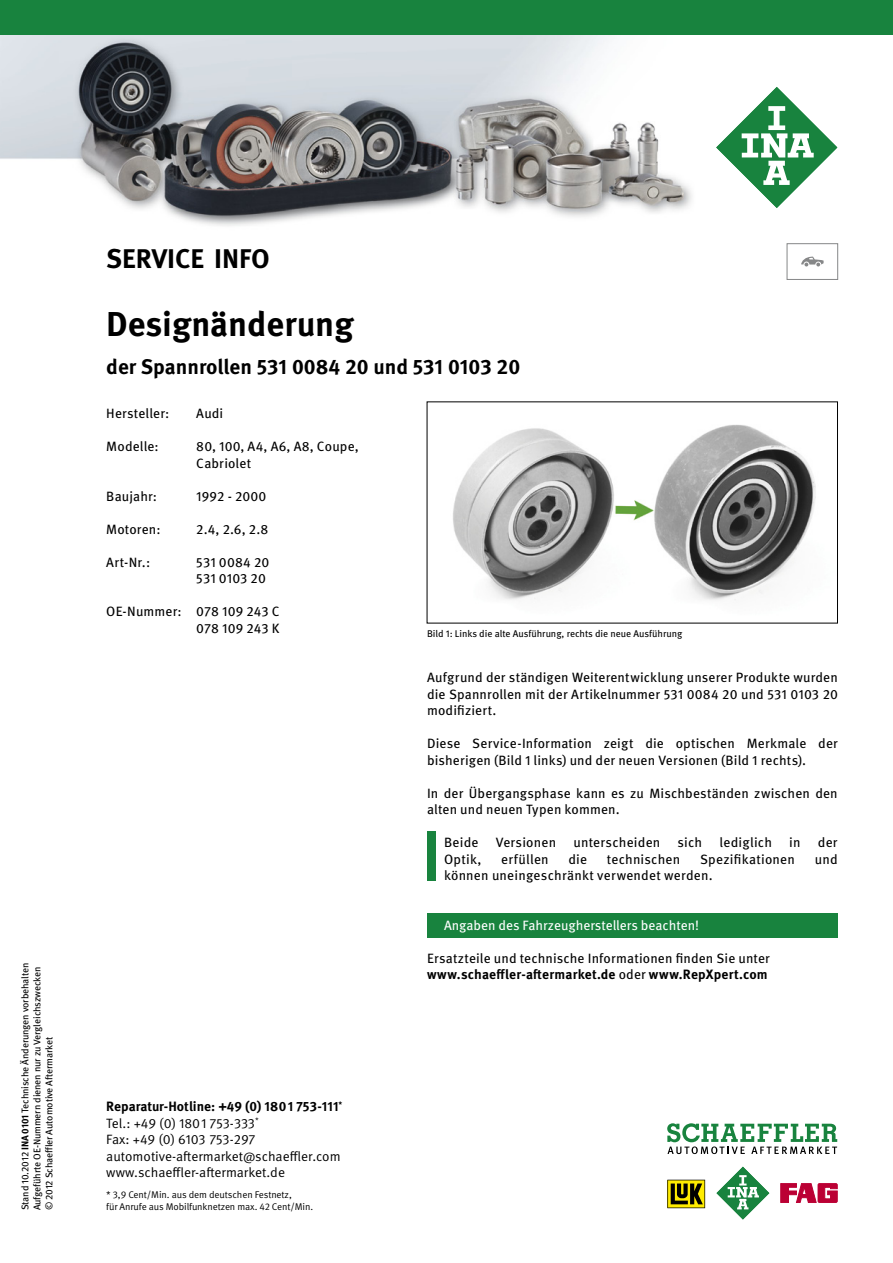
<style>
.page{position:relative;width:893px;height:1263px;background:#fff}
.page>*{position:absolute;margin:0;border:0;box-sizing:border-box;transform-origin:0 0}
.t1{font:700 34.5px "Meta Pro";color:#000}
.t2{font:700 27px "Meta Pro";color:#000}
.t3{font:700 21px "Meta Pro";color:#000}
.t4{font:13.5px/16.5px "Meta Pro";letter-spacing:.01em;color:#000}
.t5{font:13.5px/16.5px "Meta Pro Norm";color:#000}
.t6{font:13.5px "Meta Pro";color:#fff}
.t7{font:700 13.5px "Meta Pro";color:#000}
.t8{font:9.75px/12px "Meta Pro";letter-spacing:-.01em;color:#000}
.t9{font:9.75px "Meta Pro Norm";letter-spacing:-.01em;color:#000}
.s1{font-weight:700}
</style>
<div class="page">
<div style="left:427px;top:831px;width:9px;height:49px;background:#18833e"></div>
<img style="left:453px;top:424px;width:363px;height:176px">
<div style="left:427px;top:913px;width:411px;height:25px;background:#18833e"></div>
<div style="left:787px;top:243px;width:51px;height:37px;border:1px solid #868788"></div>
<svg style="left:801px;top:257px;width:23px;height:9px"></svg>
<img style="left:0;top:34px;width:893px;height:192px">
<svg style="left:667px;top:1180px;width:38px;height:28px"></svg>
<svg style="left:781px;top:1183px;width:56px;height:19px"></svg>
<svg style="left:716px;top:1166px;width:54px;height:54px"></svg>
<svg style="left:667px;top:1123px;width:170px;height:31px"></svg>
<svg style="left:715px;top:85px;width:124px;height:124px"></svg>
<div style="left:0;top:0;width:893px;height:34px;background:#18833e"></div>
<p class="t8" style="left:19px;top:1210px;width:249px;rotate:-90deg">Stand 10.2012 <span class="s1">INA 0101</span> Technische Änderungen vorbehalten</p>
<p class="t8" style="left:31px;top:1210px;width:245px;rotate:-90deg">Aufgeführte OE-Nummern dienen nur zu Vergleichszwecken © 2012 Schaeffler Automotive Aftermarket</p>
<h2 class="t2" style="left:106px;top:238px;width:165px">SERVICE INFO</h2>
<h1 class="t1" style="left:106px;top:297px;width:249px">Designänderung</h1>
<h3 class="t3" style="left:106px;top:350px;width:415px">der Spannrollen 531 0084 20 und 531 0103 20</h3>
<p class="t4" style="left:106px;top:404px;width:65px">Hersteller:</p>
<p class="t4" style="left:196px;top:404px;width:29px">Audi</p>
<p class="t4" style="left:106px;top:437px;width:54px">Modelle:</p>
<p class="t4" style="left:196px;top:437px;width:164px">80, 100, A4, A6, A8, Coupe,<br>Cabriolet</p>
<p class="t4" style="left:106px;top:487px;width:52px">Baujahr:</p>
<p class="t4" style="left:196px;top:487px;width:72px">1992 - 2000</p>
<p class="t4" style="left:106px;top:520px;width:56px">Motoren:</p>
<p class="t4" style="left:196px;top:520px;width:73px">2.4, 2.6, 2.8</p>
<p class="t4" style="left:106px;top:553px;width:45px">Art-Nr.:</p>
<p class="t4" style="left:196px;top:553px;width:74px">531 0084 20<br>531 0103 20</p>
<p class="t4" style="left:106px;top:602px;width:175px;text-align:right">OE-Nummer: 078 109 243 C<br>078 109 243 K</p>
<p class="t7" style="left:106px;top:1096px;width:238px">Reparatur-Hotline: +49 (0) 1801 753-111<sup>*</sup></p>
<p class="t5" style="left:106px;top:1114px;width:236px">Tel.: +49 (0) 1801 753-333<sup>*<br></sup>Fax: +49 (0) 6103 753-297 automotive-aftermarket@schaeffler.com www.schaeffler-aftermarket.de</p>
<p class="t9" style="left:106px;top:1187px;width:187px">* 3,9 Cent/Min. aus dem deutschen Festnetz,</p>
<p class="t9" style="left:106px;top:1199px;width:208px">für Anrufe aus Mobilfunknetzen max. 42 Cent/Min.</p>
<p class="t8" style="left:427px;top:627px;width:257px">Bild 1: Links die alte Ausführung, rechts die neue Ausführung</p>
<p class="t4" style="left:427px;top:668px;width:412px;text-align:justify">Aufgrund der ständigen Weiterentwicklung unserer Produkte wurden die Spannrollen mit der Artikelnummer 531 0084 20 und 531 0103 20 modifiziert.</p>
<p class="t4" style="left:427px;top:734px;width:412px">Diese Service-Information zeigt die optischen Merkmale der bisherigen (Bild 1 links) und der neuen Versionen (Bild 1 rechts).</p>
<p class="t4" style="left:427px;top:784px;width:412px">In der Übergangsphase kann es zu Mischbeständen zwischen den alten und neuen Typen kommen.</p>
<p class="t4" style="left:444px;top:833px;width:36px">Beide</p>
<p class="t4" style="left:496px;top:833px;width:62px">Versionen</p>
<p class="t4" style="left:573px;top:833px;width:88px">unterscheiden</p>
<p class="t4" style="left:678px;top:833px;width:26px">sich</p>
<p class="t4" style="left:719px;top:833px;width:54px">lediglich</p>
<p class="t4" style="left:789px;top:833px;width:13px">in</p>
<p class="t4" style="left:818px;top:833px;width:21px">der</p>
<p class="t4" style="left:444px;top:850px;width:39px">Optik,</p>
<p class="t4" style="left:501px;top:850px;width:49px">erfüllen</p>
<p class="t4" style="left:568px;top:850px;width:20px">die</p>
<p class="t4" style="left:607px;top:850px;width:75px">technischen</p>
<p class="t4" style="left:700px;top:850px;width:96px">Spezifikationen</p>
<p class="t4" style="left:815px;top:850px;width:24px">und</p>
<p class="t4" style="left:444px;top:866px;width:270px">können uneingeschränkt verwendet werden.</p>
<p class="t6" style="left:444px;top:915px;width:257px">Angaben des Fahrzeugherstellers beachten!</p>
<p class="t4" style="left:427px;top:949px;width:344px">Ersatzteile und technische Informationen finden Sie unter <span class="s1">www.schaeffler-aftermarket.de</span> oder <span class="s1">www.RepXpert.com</span></p>
</div>
